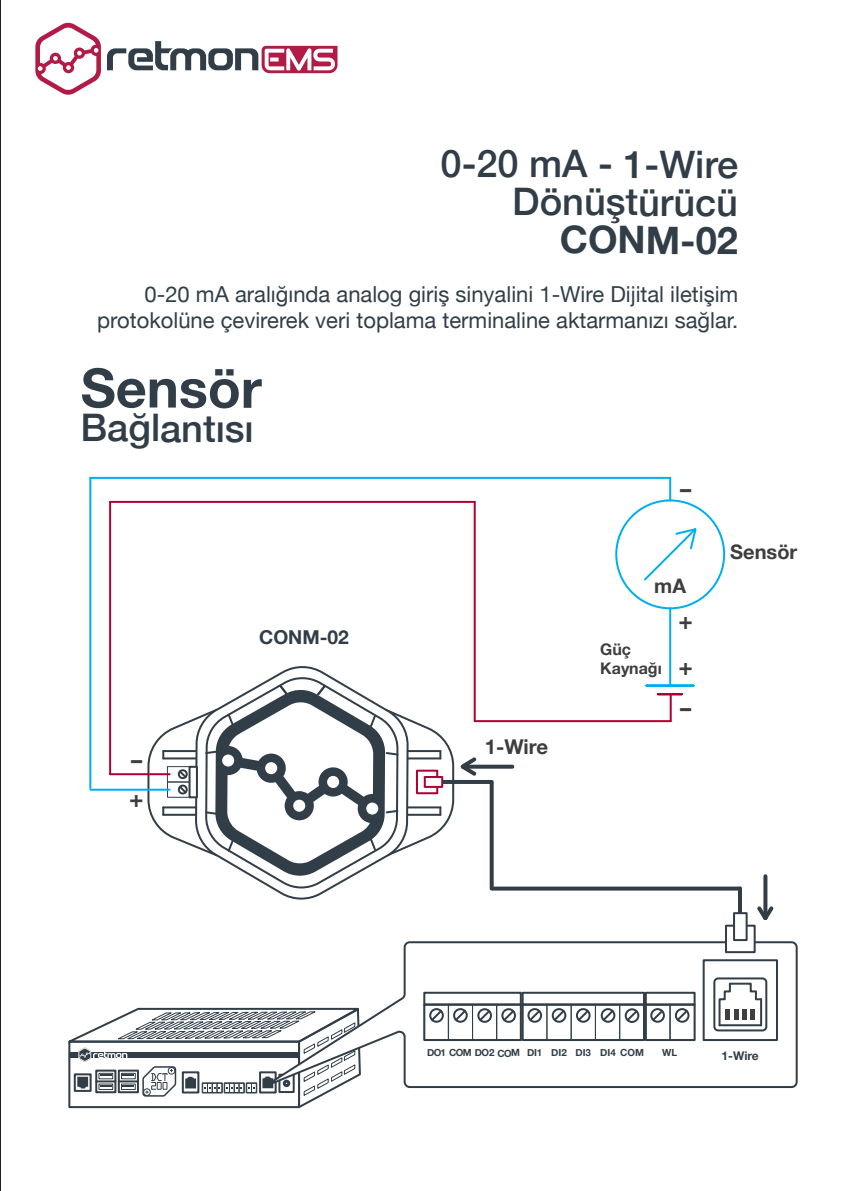
<style>
.page{position:relative;width:842px;height:1191px;background:#fff}
.page>*{position:absolute;margin:0;border:0;box-sizing:border-box;transform-origin:0 0}
.t1{font:700 54px "Helvetica Neue";letter-spacing:-.005em;color:#313e48}
.t2{font:500 38px/38px "Helvetica Neue";letter-spacing:-.005em;color:#313e48;text-align:right}
.t3{font:700 38px "Helvetica Neue";letter-spacing:-.005em;color:#313e48}
.t4{font:700 24px "Helvetica Neue";color:#3e3e3f}
.t5{font:700 24px "Helvetica Neue";color:#3e3e3f;scale:1.55 1}
.t6{font:22px/26.4px "Helvetica Neue";color:#313e48;text-align:right}
.t7{font:700 20.4px "Helvetica Neue";color:#3e3e3f}
.t8{font:700 20px "Helvetica Neue";color:#3e3e3f}
.t9{font:700 19.2px "Helvetica Neue";color:#313e48}
.t10{font:700 16px/19.2px "Helvetica Neue";color:#3e3e3f}
.t11{font:700 12px "Helvetica Neue";color:#313e48}
.t12{font:700 9.8px "Helvetica Neue";color:#313e48}
.t13{font:700 9.8px "Helvetica Neue";letter-spacing:-.05em;color:#313e48}
</style>
<div class="page">
<svg style="left:492px;top:941px;width:306px;height:147px"></svg>
<hr style="left:0;top:0;width:1px;height:1191px;background:#231f20">
<svg style="left:35px;top:22px;width:66px;height:73px"></svg>
<svg style="left:107px;top:41px;width:230px;height:32px"></svg>
<div style="left:522px;top:1003px;width:123px;height:38px;border:2px solid #313e48"></div>
<div style="left:645px;top:1003px;width:50px;height:38px;border:2px solid #313e48"></div>
<svg style="left:501px;top:1008px;width:15px;height:14px"></svg>
<svg style="left:527px;top:1008px;width:15px;height:14px"></svg>
<svg style="left:552px;top:1008px;width:14px;height:14px"></svg>
<svg style="left:576px;top:1008px;width:15px;height:14px"></svg>
<svg style="left:601px;top:1008px;width:14px;height:14px"></svg>
<svg style="left:625px;top:1008px;width:14px;height:15px"></svg>
<svg style="left:650px;top:1008px;width:15px;height:14px"></svg>
<svg style="left:675px;top:1008px;width:14px;height:14px"></svg>
<div style="left:522px;top:991px;width:123px;height:14px;border:2px solid #313e48"></div>
<div style="left:645px;top:991px;width:50px;height:14px;border:2px solid #313e48"></div>
<div style="left:423px;top:991px;width:99px;height:14px;border:2px solid #313e48"></div>
<div style="left:670px;top:1004px;width:25px;height:36px;border:1px solid #313e48"></div>
<div style="left:645px;top:1004px;width:25px;height:36px;border:1px solid #313e48"></div>
<div style="left:619px;top:1004px;width:25px;height:36px;border:1px solid #313e48"></div>
<div style="left:595px;top:1004px;width:25px;height:36px;border:1px solid #313e48"></div>
<div style="left:571px;top:1004px;width:25px;height:36px;border:1px solid #313e48"></div>
<div style="left:546px;top:1004px;width:26px;height:36px;border:1px solid #313e48"></div>
<div style="left:522px;top:1004px;width:25px;height:36px;border:1px solid #313e48"></div>
<div style="left:496px;top:1004px;width:25px;height:36px;border:1px solid #313e48"></div>
<div style="left:472px;top:1004px;width:25px;height:36px;border:1px solid #313e48"></div>
<hr style="left:738px;top:888px;width:4px;height:39px;background:#313e48">
<svg style="left:204px;top:476px;width:195px;height:207px"></svg>
<svg style="left:492px;top:783px;width:2px;height:105px"></svg>
<div style="left:725px;top:924px;width:31px;height:29px;background:#fff;border:2px solid #313e48"></div>
<div style="left:733px;top:912px;width:14px;height:29px;background:#fff;border:2px solid #313e48"></div>
<svg style="left:492px;top:764px;width:20px;height:4px"></svg>
<svg style="left:644px;top:528px;width:53px;height:53px"></svg>
<svg style="left:763px;top:876px;width:4px;height:27px"></svg>
<svg style="left:757px;top:903px;width:17px;height:18px"></svg>
<svg style="left:493px;top:886px;width:247px;height:4px"></svg>
<svg style="left:712px;top:976px;width:56px;height:56px"></svg>
<hr style="left:751px;top:1009px;width:4px;height:11px;background:#3e3e3f">
<hr style="left:742px;top:1009px;width:4px;height:11px;background:#3e3e3f">
<hr style="left:734px;top:1009px;width:4px;height:11px;background:#3e3e3f">
<hr style="left:726px;top:1009px;width:4px;height:11px;background:#3e3e3f">
<div style="left:703px;top:959px;width:75px;height:82px;border:2px solid #313e48"></div>
<hr style="left:719px;top:1024px;width:42px;height:2px;background:#313e48">
<hr style="left:764px;top:892px;width:2px;height:26px;background:#313e48">
<svg style="left:68px;top:683px;width:424px;height:426px"></svg>
<div style="left:189px;top:766px;width:9px;height:32px;background:#fff;border:2px solid #313e48"></div>
<hr style="left:90px;top:788px;width:80px;height:2px;background:#00aeef">
<hr style="left:110px;top:773px;width:60px;height:2px;background:#ae0032">
<hr style="left:109px;top:502px;width:2px;height:272px;background:#ae0032">
<hr style="left:89px;top:478px;width:2px;height:310px;background:#00aeef">
<hr style="left:90px;top:477px;width:580px;height:2px;background:#00aeef">
<hr style="left:669px;top:478px;width:2px;height:22px;background:#00aeef">
<div style="left:615px;top:499px;width:110px;height:110px;border:2px solid #00aeef;border-radius:50%"></div>
<hr style="left:110px;top:501px;width:365px;height:2px;background:#ae0032">
<hr style="left:475px;top:720px;width:196px;height:2px;background:#ae0032">
<hr style="left:670px;top:694px;width:2px;height:27px;background:#ae0032">
<hr style="left:658px;top:693px;width:24px;height:2px;background:#ae0032">
<hr style="left:646px;top:684px;width:47px;height:2px;background:#00aeef">
<hr style="left:474px;top:502px;width:2px;height:219px;background:#ae0032">
<hr style="left:669px;top:608px;width:2px;height:77px;background:#00aeef">
<hr style="left:760px;top:999px;width:2px;height:26px;background:#313e48">
<svg style="left:498px;top:1049px;width:21px;height:7px"></svg>
<h2 class="t2" style="left:441px;top:142px;width:299px">0-20 mA - 1-Wire<br>Dönüştürücü</h2>
<h2 class="t3" style="left:560px;top:210px;width:180px">CONM-02</h2>
<p class="t6" style="left:97px;top:282px;width:642px">0-20 mA aralığında analog giriş sinyalini 1-Wire Dijital iletişim protokolüne çevirerek veri toplama terminaline aktarmanızı sağlar.</p>
<h1 class="t1" style="left:81px;top:346px;width:183px">Sensör</h1>
<h2 class="t2" style="left:81px;top:406px;width:175px">Bağlantısı</h2>
<p class="t5" style="left:129px;top:741px;width:11px">-</p>
<p class="t4" style="left:129px;top:780px;width:16px">+</p>
<p class="t9" style="left:259px;top:622px;width:91px">CONM-02</p>
<p class="t7" style="left:485px;top:730px;width:65px">1-Wire</p>
<p class="t5" style="left:678px;top:470px;width:11px">-</p>
<p class="t8" style="left:654px;top:570px;width:33px">mA</p>
<p class="t10" style="left:600px;top:640px;width:63px">Güç<br>Kaynağı</p>
<p class="t4" style="left:678px;top:601px;width:16px">+</p>
<p class="t4" style="left:678px;top:648px;width:16px">+</p>
<p class="t5" style="left:678px;top:688px;width:11px">-</p>
<p class="t8" style="left:730px;top:536px;width:69px">Sensör</p>
<p class="t13" style="left:427px;top:1045px;width:69px">DO1 COM DO2</p>
<p class="t12" style="left:527px;top:1045px;width:17px">DI1</p>
<p class="t12" style="left:600px;top:1045px;width:45px">DI4 COM</p>
<p class="t12" style="left:662px;top:1045px;width:17px">WL</p>
<p class="t11" style="left:721px;top:1046px;width:39px">1-Wire</p>
<p class="t12" style="left:551px;top:1045px;width:41px">DI2 DI3</p>
</div>
